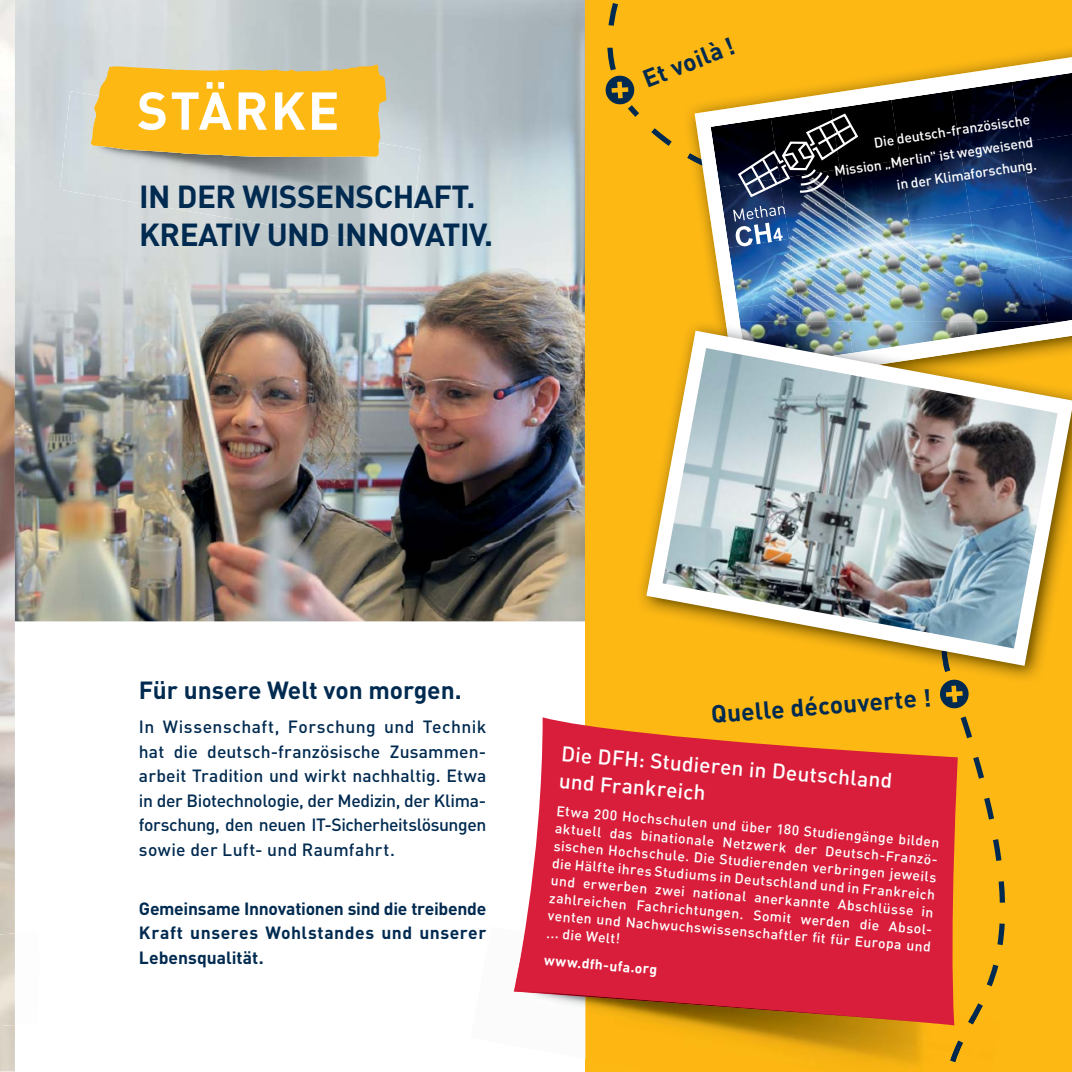
<style>
.page{position:relative;width:1072px;height:1072px;background:#fff}
.page>*{position:absolute;margin:0;border:0;box-sizing:border-box;transform-origin:0 0}
.t1{font:700 52.5px "DINOT";letter-spacing:.04em;color:#fff}
.t2{font:700 31.5px/37.8px "DINOT";letter-spacing:-.015em;color:#002a50}
.t3{font:700 24.5px "DINOT";color:#002a50}
.t4{font:500 21px/27.8px "DINOT";color:#fff}
.t5{font:500 17.5px/24.5px "DINOT";letter-spacing:-.005em;color:#002a50;text-align:justify}
.t6{font:700 17.5px/24.5px "DINOT";letter-spacing:.025em;color:#002a50;text-align:justify}
.t7{font:500 14px/17.7px "DINOT";color:#fff;text-align:right}
.t8{font:700 14px "DINOT";color:#fff}
</style>
<div class="page">
<img style="left:0;top:0;width:15px;height:1071px">
<img style="left:15px;top:0;width:570px;height:621px">
<img style="left:60px;top:91px;width:360px;height:157px">
<div style="left:585px;top:0;width:486px;height:1071px;background:#fdb813"></div>
<svg style="left:91px;top:64px;width:295px;height:93px"></svg>
<svg style="left:699px;top:57px;width:372px;height:264px"></svg>
<div style="left:859px;top:100px;width:32px;height:60px;background:#000"></div>
<img style="left:891px;top:91px;width:60px;height:69px">
<img style="left:951px;top:82px;width:60px;height:69px">
<img style="left:1011px;top:73px;width:60px;height:69px">
<img style="left:719px;top:199px;width:60px;height:49px">
<img style="left:779px;top:199px;width:61px;height:40px">
<img style="left:840px;top:160px;width:60px;height:70px">
<img style="left:900px;top:151px;width:60px;height:70px">
<img style="left:960px;top:142px;width:60px;height:70px">
<img style="left:1020px;top:134px;width:51px;height:69px">
<img style="left:728px;top:239px;width:60px;height:69px">
<img style="left:788px;top:230px;width:61px;height:69px">
<img style="left:849px;top:221px;width:60px;height:69px">
<img style="left:909px;top:212px;width:60px;height:69px">
<img style="left:969px;top:203px;width:60px;height:69px">
<img style="left:1029px;top:196px;width:42px;height:67px">
<img style="left:737px;top:299px;width:60px;height:22px">
<img style="left:797px;top:290px;width:61px;height:31px">
<img style="left:858px;top:281px;width:60px;height:40px">
<img style="left:918px;top:272px;width:60px;height:49px">
<img style="left:978px;top:263px;width:60px;height:58px">
<img style="left:1038px;top:258px;width:33px;height:63px">
<svg style="left:733px;top:206px;width:52px;height:40px"></svg>
<img style="left:641px;top:321px;width:399px;height:358px">
<img style="left:941px;top:666px;width:25px;height:6px">
<img style="left:739px;top:321px;width:108px;height:10px">
<img style="left:847px;top:321px;width:109px;height:10px">
<img style="left:956px;top:321px;width:109px;height:10px">
<svg style="left:646px;top:331px;width:425px;height:335px"></svg>
<img style="left:662px;top:348px;width:395px;height:300px">
<svg style="left:957px;top:716px;width:48px;height:271px"></svg>
<svg style="left:525px;top:717px;width:432px;height:215px;fill:#d81e3a"></svg>
<svg style="left:605px;top:3px;width:254px;height:196px"></svg>
<svg style="left:938px;top:678px;width:31px;height:31px"></svg>
<img style="left:513px;top:926px;width:72px;height:66px">
<img style="left:585px;top:1003px;width:398px;height:62px">
<img style="left:950px;top:1015px;width:27px;height:47px">
<img style="left:514px;top:932px;width:440px;height:93px">
<img style="left:0;top:933px;width:15px;height:93px">
<h1 class="t1" style="left:137px;top:92px;width:204px">STÄRKE</h1>
<h2 class="t2" style="left:139px;top:181px;width:355px">IN DER WISSENSCHAFT.<br>KREATIV UND INNOVATIV.</h2>
<h3 class="t3" style="left:640px;top:72px;width:98px;rotate:-22deg">Et voilà !</h3>
<p class="t7" style="left:829px;top:141px;width:202px;line-height:22.8px;rotate:-9deg">Die deutsch-französische<br>Mission „Merlin" ist wegweisend in der Klimaforschung.</p>
<h3 class="t3" style="left:139px;top:681px;width:324px">Für unsere Welt von morgen.</h3>
<p class="t5" style="left:139px;top:716px;width:349px">In Wissenschaft, Forschung und Technik hat die deutsch-französische Zusammen&shy;arbeit Tradition und wirkt nachhaltig. Etwa in der Biotechnologie, der Medizin, der Klima&shy;forschung, den neuen IT-Sicherheitslösungen sowie der Luft- und Raumfahrt.</p>
<p class="t6" style="left:139px;top:898px;width:349px">Gemeinsame Innovationen sind die treibende Kraft unseres Wohlstandes und unserer Lebensqualität.</p>
<h3 class="t3" style="left:710px;top:705px;width:222px;rotate:-4deg">Quelle découverte !</h3>
<h3 class="t4" style="left:562px;top:741px;width:334px;rotate:5deg">Die DFH: Studieren in Deutschland und Frankreich</h3>
<p class="t7" style="left:557px;top:802px;width:387px;text-align:justify;rotate:5deg">Etwa 200 Hochschulen und über 180 Studiengänge bilden aktuell das binationale Netzwerk der Deutsch-Franzö&shy;sischen Hochschule. Die Studierenden verbringen jeweils die Hälfte ihres Studiums in Deutschland und in Frankreich und erwerben zwei national anerkannte Abschlüsse in zahlreichen Fachrichtungen. Somit werden die Absol&shy;venten und Nachwuchswissenschaftler fi t für Europa und ... die Welt!</p>
<p class="t8" style="left:544px;top:954px;width:115px;rotate:5deg">www.dfh-ufa.org</p>
</div>
